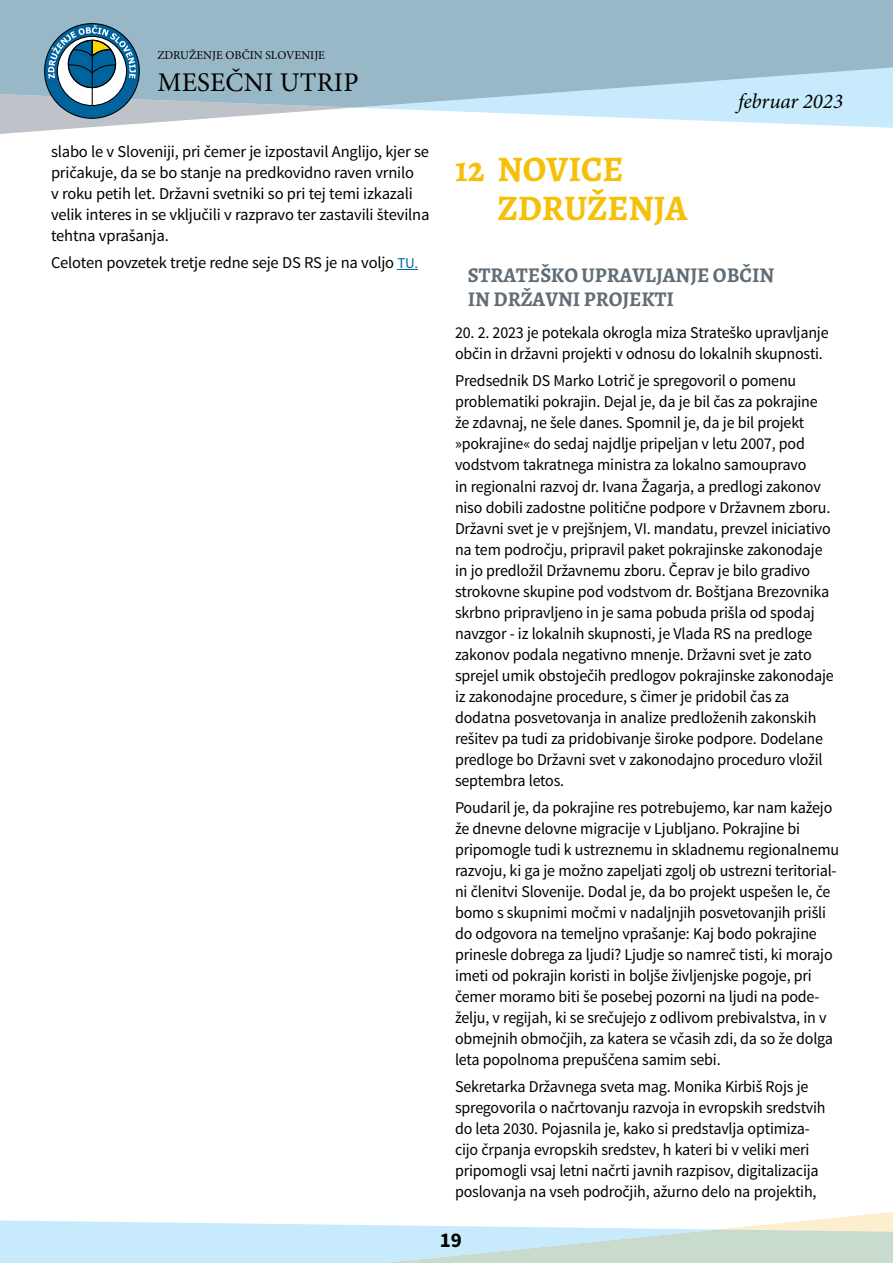
<style>
.page{position:relative;width:893px;height:1263px;background:#fff}
.page>*{position:absolute;margin:0;border:0;box-sizing:border-box;transform-origin:0 0}
.t1{font:700 36px/39px "Alegreya";color:#f6c00a}
.t2{font:27px "Minion Pro";letter-spacing:.01em;color:#000}
.t3{font:700 21px/24px "Alegreya";color:#616d76}
.t4{font:italic 21px "Minion Pro";letter-spacing:-.005em;color:#000}
.t5{font:700 21px "Source Sans Pro";color:#000}
.t6{font:16.5px/21px "Source Sans Pro";letter-spacing:-.01em;color:#000}
.t7{font:12px "Minion Pro";color:#000}
.s1{font-size:15px;color:#006aa5}
</style>
<div class="page">
<svg style="left:0;top:108px;width:347px;height:26px"></svg>
<svg style="left:371px;top:108px;width:522px;height:20px"></svg>
<svg style="left:0;top:0;width:893px;height:108px;background:#9ebecd"></svg>
<svg style="left:0;top:1212px;width:893px;height:51px"></svg>
<div style="left:45px;top:24px;width:94px;height:94px;background:#00639e;border-radius:50%"></div>
<svg style="left:57px;top:36px;width:70px;height:70px"></svg>
<svg style="left:68px;top:40px;width:48px;height:48px"></svg>
<hr style="left:92px;top:40px;width:1px;height:65px;background:#000">
<svg style="left:48px;top:25px;width:88px;height:54px"></svg>
<div style="left:68px;top:40px;width:48px;height:48px;border:1px solid #000;border-radius:50%"></div>
<svg style="left:397px;top:269px;width:21px;height:1px"></svg>
<p class="t7" style="left:157px;top:49px;width:169px">ZDRUŽENJE OBČIN SLOVENIJE</p>
<h2 class="t2" style="left:157px;top:69px;width:203px">MESEČNI UTRIP</h2>
<p class="t6" style="left:51px;top:142px;width:380px">slabo le v Sloveniji, pri čemer je izpostavil Anglijo, kjer se pričakuje, da se bo stanje na predkovidno raven vrnilo<br>v roku petih let. Državni svetniki so pri tej temi izkazali velik interes in se vključili v razpravo ter zastavili številna tehtna vprašanja.</p>
<p class="t6" style="left:51px;top:253px;width:369px">Celoten povzetek tretje redne seje DS RS je na voljo <span class="s1">TU.</span></p>
<p class="t4" style="left:738px;top:93px;width:106px">februar 2023</p>
<h1 class="t1" style="left:497px;top:150px;width:191px;text-indent:-43px">12 NOVICE<br>ZDRUŽENJA</h1>
<p class="t3" style="left:468px;top:264px;width:308px">STRATEŠKO UPRAVLJANJE OBČIN<br>IN DRŽAVNI PROJEKTI</p>
<p class="t6" style="left:455px;top:323px;width:375px">20. 2. 2023 je potekala okrogla miza Strateško upravljanje občin in državni projekti v odnosu do lokalnih skupnosti.</p>
<p class="t6" style="left:455px;top:371px;width:380px">Predsednik DS Marko Lotrič je spregovoril o pomenu problematiki pokrajin. Dejal je, da je bil čas za pokrajine že zdavnaj, ne šele danes. Spomnil je, da je bil projekt »pokrajine« do sedaj najdlje pripeljan v letu 2007, pod vodstvom takratnega ministra za lokalno samoupravo<br>in regionalni razvoj dr. Ivana Žagarja, a predlogi zakonov niso dobili zadostne politične podpore v Državnem zboru.<br>Državni svet je v prejšnjem, VI. mandatu, prevzel iniciativo na tem področju, pripravil paket pokrajinske zakonodaje in jo predložil Državnemu zboru. Čeprav je bilo gradivo strokovne skupine pod vodstvom dr. Boštjana Brezovnika skrbno pripravljeno in je sama pobuda prišla od spodaj navzgor - iz lokalnih skupnosti, je Vlada RS na predloge zakonov podala negativno mnenje. Državni svet je zato sprejel umik obstoječih predlogov pokrajinske zakonodaje iz zakonodajne procedure, s čimer je pridobil čas za dodatna posvetovanja in analize predloženih zakonskih rešitev pa tudi za pridobivanje široke podpore. Dodelane predloge bo Državni svet v zakonodajno proceduro vložil septembra letos.</p>
<p class="t6" style="left:455px;top:797px;width:386px">Poudaril je, da pokrajine res potrebujemo, kar nam kažejo že dnevne delovne migracije v Ljubljano. Pokrajine bi pripomogle tudi k ustreznemu in skladnemu regionalnemu razvoju, ki ga je možno zapeljati zgolj ob ustrezni teritorial&shy;ni členitvi Slovenije. Dodal je, da bo projekt uspešen le, če bomo s skupnimi močmi v nadaljnjih posvetovanjih prišli do odgovora na temeljno vprašanje: Kaj bodo pokrajine prinesle dobrega za ljudi? Ljudje so namreč tisti, ki morajo imeti od pokrajin koristi in boljše življenjske pogoje, pri čemer moramo biti še posebej pozorni na ljudi na pode&shy;želju, v regijah, ki se srečujejo z odlivom prebivalstva, in v obmejnih območjih, za katera se včasih zdi, da so že dolga leta popolnoma prepuščena samim sebi.</p>
<p class="t6" style="left:455px;top:1077px;width:372px">Sekretarka Državnega sveta mag. Monika Kirbiš Rojs je spregovorila o načrtovanju razvoja in evropskih sredstvih do leta 2030. Pojasnila je, kako si predstavlja optimiza&shy;cijo črpanja evropskih sredstev, h kateri bi v veliki meri pripomogli vsaj letni načrti javnih razpisov, digitalizacija poslovanja na vseh področjih, ažurno delo na projektih,</p>
<p class="t5" style="left:440px;top:1231px;width:24px">19</p>
</div>
